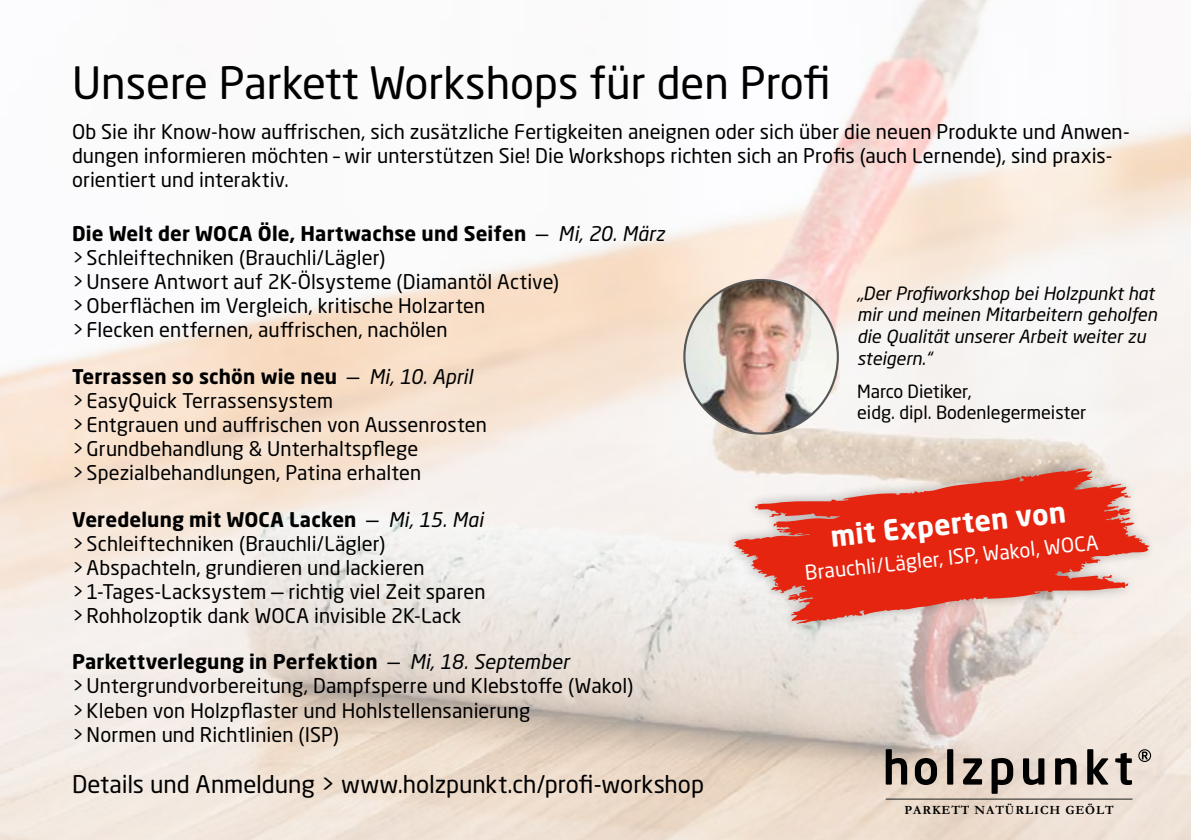
<style>
.page{position:relative;width:1191px;height:840px;background:#fff}
.page>*{position:absolute;margin:0;border:0;box-sizing:border-box;transform-origin:0 0}
.t1{font:44px "Neo Sans Pro";color:#000}
.t2{font:700 28px "Neo Sans Pro";color:#fff}
.t3{font:24px "Neo Sans Pro";letter-spacing:-.005em;color:#000}
.t4{font:20px/24px "Neo Sans Pro";letter-spacing:.005em;color:#000}
.t5{font:20px "Neo Sans Pro";color:#fff}
.t6{font:italic 18px/21.6px "Neo Sans Pro";color:#000}
.t7{font:18px/21.6px "Neo Sans Pro";color:#000}
.t8{font:700 12.6px "Garamond";letter-spacing:.075em;color:#000}
.s1{font-weight:700}
.s2{font-style:italic}
</style>
<div class="page">
<img style="left:0;top:0;width:1191px;height:839px">
<img style="left:684px;top:280px;width:154px;height:153px;border-radius:77px">
<svg style="left:719px;top:451px;width:444px;height:188px;background:#e8dfd7"></svg>
<svg style="left:733px;top:468px;width:416px;height:155px;background:#e66e5e"></svg>
<svg style="left:885px;top:748px;width:22px;height:36px"></svg>
<svg style="left:915px;top:757px;width:22px;height:27px"></svg>
<div style="left:947px;top:748px;width:6px;height:36px;background:#000"></div>
<svg style="left:963px;top:758px;width:19px;height:26px"></svg>
<svg style="left:991px;top:757px;width:22px;height:36px"></svg>
<svg style="left:1023px;top:758px;width:21px;height:26px"></svg>
<svg style="left:1055px;top:757px;width:21px;height:27px"></svg>
<svg style="left:1087px;top:748px;width:21px;height:36px"></svg>
<svg style="left:1115px;top:752px;width:17px;height:32px"></svg>
<svg style="left:1138px;top:748px;width:13px;height:13px"></svg>
<hr style="left:885px;top:798px;width:247px;height:1px;background:#1d1e1c">
<h1 class="t1" style="left:72px;top:55px;width:760px">Unsere Parkett Workshops für den Profi</h1>
<p class="t4" style="left:72px;top:119px;width:1059px">Ob Sie ihr Know-how auffrischen, sich zusätzliche Fertigkeiten aneignen oder sich über die neuen Produkte und Anwen&shy;dungen informieren möchten – wir unterstützen Sie! Die Workshops richten sich an Profis (auch Lernende), sind praxis&shy;orientiert und interaktiv.</p>
<p class="t4" style="left:72px;top:221px;width:594px"><span class="s1">Die Welt der WOCA Öle, Hartwachse und Seifen</span> — <span class="s2">Mi, 20. März </span>&gt;Schleiftechniken (Brauchli/Lägler)<br>&gt;Unsere Antwort auf 2K-Ölsysteme (Diamantöl Active) &gt;Oberflächen im Vergleich, kritische Holzarten<br>&gt;Flecken entfernen, auffrischen, nachölen</p>
<p class="t4" style="left:72px;top:364px;width:416px"><span class="s1">Terrassen so schön wie neu</span> — <span class="s2">Mi, 10. April </span>&gt;EasyQuick Terrassensystem<br>&gt;Entgrauen und auffrischen von Aussenrosten &gt;Grundbehandlung &amp; Unterhaltspflege &gt;Spezialbehandlungen, Patina erhalten</p>
<p class="t4" style="left:72px;top:506px;width:415px"><span class="s1">Veredelung mit WOCA Lacken</span> — <span class="s2">Mi, 15. Mai </span>&gt;Schleiftechniken (Brauchli/Lägler) &gt;Abspachteln, grundieren und lackieren &gt;1-Tages-Lacksystem — richtig viel Zeit sparen &gt;Rohholzoptik dank WOCA invisible 2K-Lack</p>
<p class="t4" style="left:72px;top:649px;width:563px"><span class="s1">Parkettverlegung in Perfektion</span> — <span class="s2">Mi, 18. September </span>&gt;Untergrundvorbereitung, Dampfsperre und Klebstoffe (Wakol) &gt;Kleben von Holzpflaster und Hohlstellensanierung<br>&gt;Normen und Richtlinien (ISP)</p>
<p class="t3" style="left:72px;top:769px;width:633px">Details und Anmeldung &gt; www.holzpunkt.ch/profi-workshop</p>
<p class="t6" style="left:857px;top:282px;width:301px">„Der Profiworkshop bei Holzpunkt hat mir und meinen Mitarbeitern geholfen die Qualität unserer Arbeit weiter zu steigern.“</p>
<p class="t7" style="left:857px;top:379px;width:231px">Marco Dietiker,<br>eidg. dipl. Bodenlegermeister</p>
<h2 class="t2" style="left:829px;top:518px;width:238px;rotate:-6deg">mit Experten von</h2>
<p class="t5" style="left:804px;top:560px;width:296px;rotate:-6deg">Brauchli/Lägler, ISP, Wakol, WOCA</p>
<p class="t8" style="left:904px;top:800px;width:211px">PARKETT NATÜRLICH GEÖLT</p>
</div>
